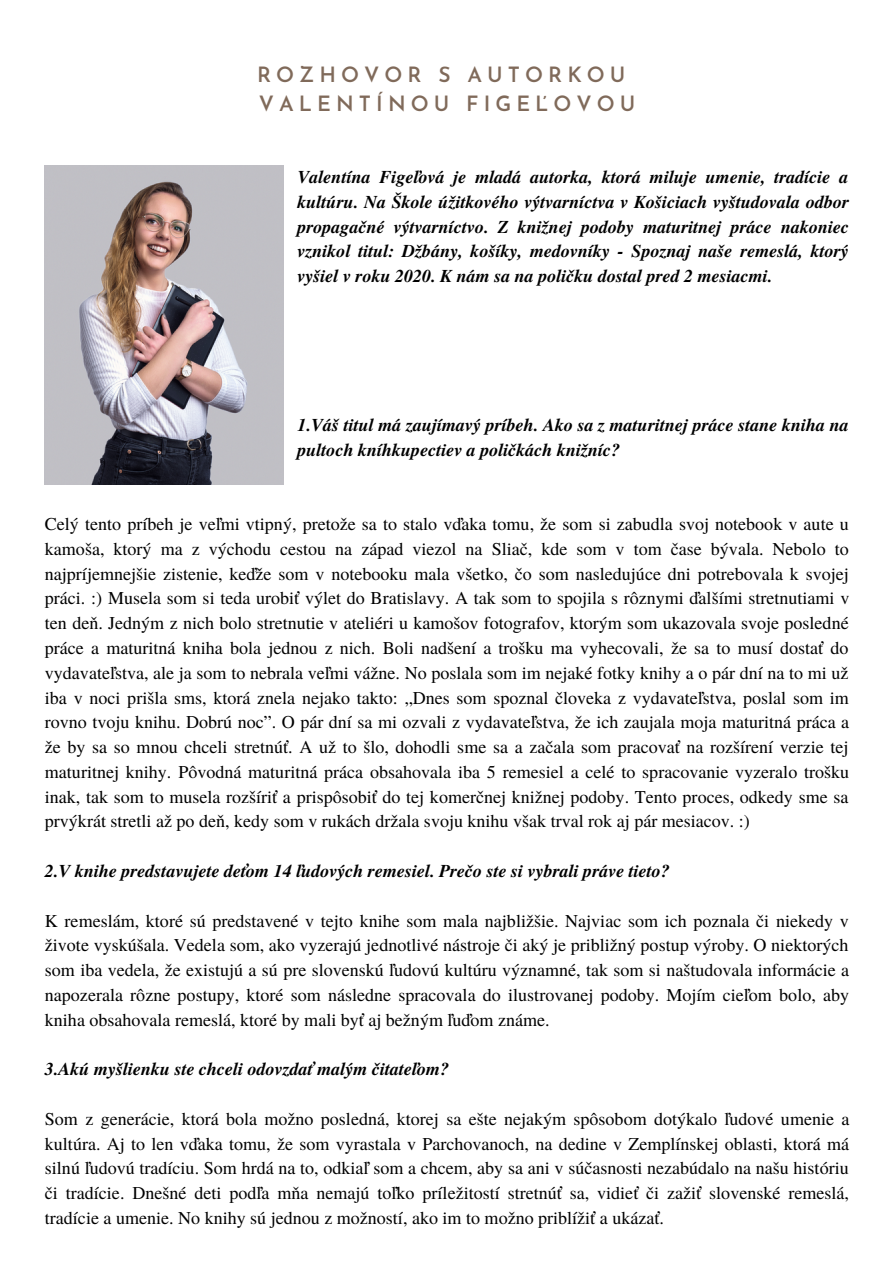
<style>
.page{position:relative;width:894px;height:1264px;background:#fff}
.page>*{position:absolute;margin:0;border:0;box-sizing:border-box;transform-origin:0 0}
.t1{font:600 21px/29.2px "Josefin Sans";letter-spacing:.24em;color:#806a5a}
.t2{font:18px/24.8px "Te X Gyre Termes";color:#000;text-align:justify}
.t3{font:italic 700 18px/24.8px "Te X Gyre Termes";color:#000;text-align:justify}
</style>
<div class="page">
<img style="left:45px;top:166px;width:239px;height:318px">
<p class="t1" style="left:257px;top:62px;width:380px">ROZHOVOR S AUTORKOU<br>VALENTÍNOU FIGEĽOVOU</p>
<p class="t3" style="left:297px;top:164px;width:553px">Valentína Figeľová je mladá autorka, ktorá miluje umenie, tradície a kultúru. Na Škole úžitkového výtvarníctva v Košiciach vyštudovala odbor propagačné výtvarníctvo. Z knižnej podoby maturitnej práce nakoniec vznikol titul: Džbány, košíky, medovníky - Spoznaj naše remeslá, ktorý vyšiel v roku 2020. K nám sa na poličku dostal pred 2 mesiacmi.</p>
<p class="t3" style="left:297px;top:411px;width:552px">1.Váš titul má zaujímavý príbeh. Ako sa z maturitnej práce stane kniha na pultoch kníhkupectiev a poličkách knižníc?</p>
<p class="t2" style="left:45px;top:510px;width:805px">Celý tento príbeh je veľmi vtipný, pretože sa to stalo vďaka tomu, že som si zabudla svoj notebook v aute u kamoša, ktorý ma z východu cestou na západ viezol na Sliač, kde som v tom čase bývala. Nebolo to najpríjemnejšie zistenie, keďže som v notebooku mala všetko, čo som nasledujúce dni potrebovala k svojej práci. :) Musela som si teda urobiť výlet do Bratislavy. A tak som to spojila s rôznymi ďalšími stretnutiami v ten deň. Jedným z nich bolo stretnutie v ateliéri u kamošov fotografov, ktorým som ukazovala svoje posledné práce a maturitná kniha bola jednou z nich. Boli nadšení a trošku ma vyhecovali, že sa to musí dostať do vydavateľstva, ale ja som to nebrala veľmi vážne. No poslala som im nejaké fotky knihy a o pár dní na to mi už iba v noci prišla sms, ktorá znela nejako takto: „Dnes som spoznal človeka z vydavateľstva, poslal som im rovno tvoju knihu. Dobrú noc”. O pár dní sa mi ozvali z vydavateľstva, že ich zaujala moja maturitná práca a že by sa so mnou chceli stretnúť. A už to šlo, dohodli sme sa a začala som pracovať na rozšírení verzie tej maturitnej knihy. Pôvodná maturitná práca obsahovala iba 5 remesiel a celé to spracovanie vyzeralo trošku inak, tak som to musela rozšíriť a prispôsobiť do tej komerčnej knižnej podoby. Tento proces, odkedy sme sa prvýkrát stretli až po deň, kedy som v rukách držala svoju knihu však trval rok aj pár mesiacov. :)</p>
<p class="t3" style="left:45px;top:857px;width:626px">2.V knihe predstavujete deťom 14 ľudových remesiel. Prečo ste si vybrali práve tieto?</p>
<p class="t2" style="left:45px;top:907px;width:805px">K remeslám, ktoré sú predstavené v tejto knihe som mala najbližšie. Najviac som ich poznala či niekedy v živote vyskúšala. Vedela som, ako vyzerajú jednotlivé nástroje či aký je približný postup výroby. O niektorých som iba vedela, že existujú a sú pre slovenskú ľudovú kultúru významné, tak som si naštudovala informácie a napozerala rôzne postupy, ktoré som následne spracovala do ilustrovanej podoby. Mojím cieľom bolo, aby kniha obsahovala remeslá, ktoré by mali byť aj bežným ľuďom známe.</p>
<p class="t3" style="left:45px;top:1056px;width:405px">3.Akú myšlienku ste chceli odovzdať malým čitateľom?</p>
<p class="t2" style="left:45px;top:1105px;width:805px">Som z generácie, ktorá bola možno posledná, ktorej sa ešte nejakým spôsobom dotýkalo ľudové umenie a kultúra. Aj to len vďaka tomu, že som vyrastala v Parchovanoch, na dedine v Zemplínskej oblasti, ktorá má silnú ľudovú tradíciu. Som hrdá na to, odkiaľ som a chcem, aby sa ani v súčasnosti nezabúdalo na našu históriu či tradície. Dnešné deti podľa mňa nemajú toľko príležitostí stretnúť sa, vidieť či zažiť slovenské remeslá, tradície a umenie. No knihy sú jednou z možností, ako im to možno priblížiť a ukázať.</p>
</div>
